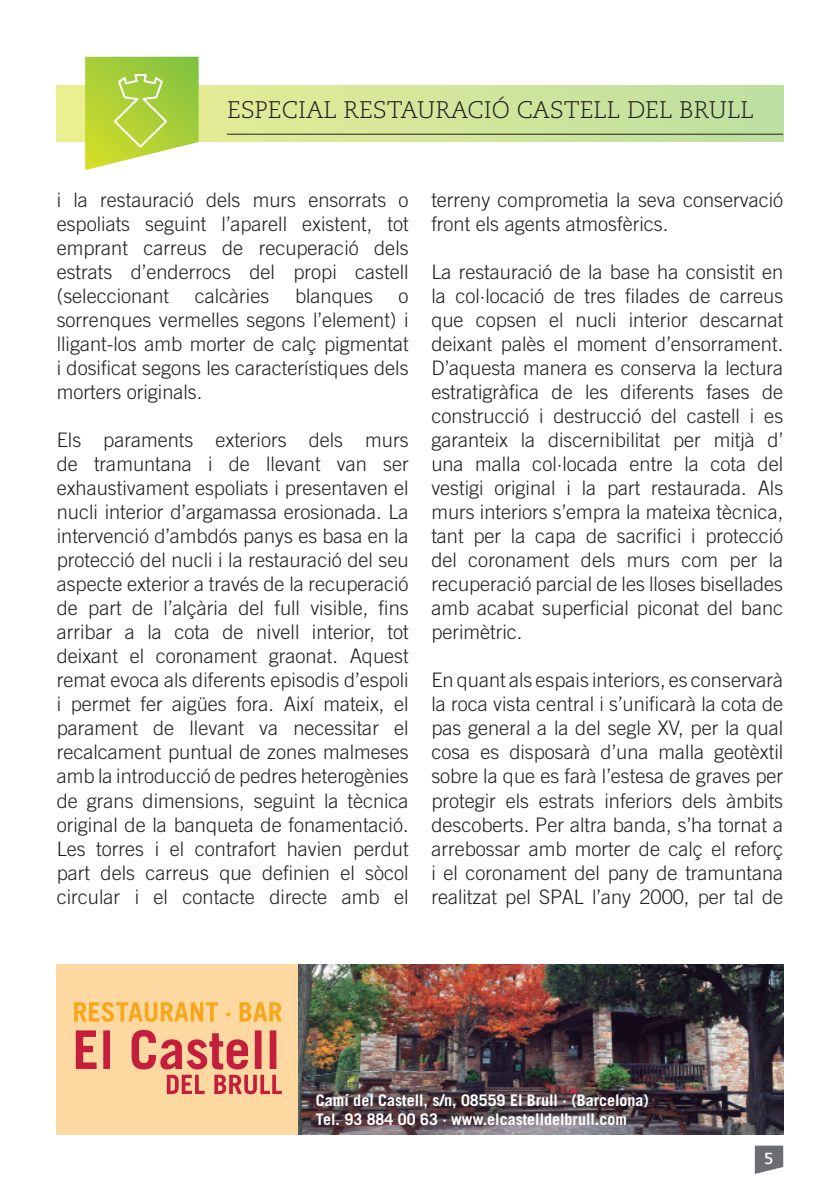
<style>
.page{position:relative;width:840px;height:1191px;background:#fff}
.page>*{position:absolute;margin:0;border:0;box-sizing:border-box;transform-origin:0 0}
.t1{font:300 24px "Caecilia LT Std";color:#231f20}
.Trade_gothic_10_ligh{font:300 20px/24px "Trade Gothic LT Std";color:#231f20;text-align:justify}
.Trade_gothic_8_light{font:700 16px "Trade Gothic LT Std";color:#fff}
.t2{font:700 16px "Caecilia LT Std";color:#fff}
</style>
<div class="page">
<svg style="left:754px;top:1145px;width:28px;height:29px"></svg>
<div style="left:57px;top:964px;width:242px;height:170px;background:#fed8a1"></div>
<img style="left:299px;top:964px;width:483px;height:170px">
<svg style="left:74px;top:1002px;width:208px;height:19px"></svg>
<svg style="left:76px;top:1029px;width:206px;height:65px"></svg>
<svg style="left:57px;top:85px;width:725px;height:57px;background:#d0e499"></svg>
<hr style="left:227px;top:134px;width:555px;height:1px;background:#231f20">
<svg style="left:85px;top:57px;width:113px;height:113px;background:#b7d656"></svg>
<p class="t1" style="left:227px;top:97px;width:528px">ESPECIAL RESTAURACIÓ CASTELL DEL BRULL</p>
<p class="Trade_gothic_10_ligh" style="left:57px;top:188px;width:353px">i la restauració dels murs ensorrats o espoliats seguint l’aparell existent, tot emprant carreus de recuperació dels estrats d’enderrocs del propi castell (seleccionant</p>
<p class="Trade_gothic_10_ligh" style="left:195px;top:284px;width:76px">calcàries</p>
<p class="Trade_gothic_10_ligh" style="left:295px;top:284px;width:79px">blanques</p>
<p class="Trade_gothic_10_ligh" style="left:57px;top:284px;width:353px;text-indent:341px">o sorrenques vermelles segons l’element) i lligant-los amb morter de calç pigmentat i dosificat segons les característiques dels morters originals.</p>
<p class="Trade_gothic_10_ligh" style="left:57px;top:428px;width:353px">Els paraments exteriors dels murs de tramuntana i de llevant van ser exhaustivament espoliats i presentaven el nucli interior d’argamassa erosionada. La intervenció d’ambdós panys es basa en la protecció del nucli i la restauració del seu aspecte exterior a través de la recuperació de part de l’alçària del full visible, fins arribar a la cota de nivell interior, tot deixant el coronament graonat. Aquest remat evoca als diferents episodis d’espoli i permet fer aigües fora. Així mateix, el parament de llevant va necessitar el recalcament puntual de zones malmeses amb la introducció de pedres heterogènies de grans dimensions, seguint la tècnica original de la banqueta de fonamentació.<br>Les torres i el contrafort havien perdut part dels carreus que definien el sòcol circular i el contacte directe amb el</p>
<p class="Trade_gothic_10_ligh" style="left:431px;top:188px;width:353px">terreny comprometia la seva conservació front els agents atmosfèrics.</p>
<p class="Trade_gothic_10_ligh" style="left:431px;top:260px;width:353px">La restauració de la base ha consistit en la col·locació de tres filades de carreus que copsen el nucli interior descarnat deixant palès el moment d’ensorrament.<br>D’aquesta manera es conserva la lectura estratigràfica de les diferents fases de construcció i destrucció del castell i es garanteix la discernibilitat per mitjà d’ una malla col·locada entre la cota del vestigi original i la part restaurada. Als murs interiors s’empra la mateixa tècnica, tant per la capa de sacrifici i protecció del coronament dels murs com per la recuperació parcial de les lloses bisellades amb acabat superficial piconat del banc perimètric.</p>
<p class="Trade_gothic_10_ligh" style="left:431px;top:668px;width:353px">En quant als espais interiors, es conservarà la roca vista central i s’unificarà la cota de pas general a la del segle XV, per la qual cosa es disposarà d’una malla geotèxtil sobre la que es farà l’estesa de graves per protegir els estrats inferiors dels àmbits descoberts. Per altra banda, s’ha tornat a arrebossar amb morter de calç el reforç i el coronament del pany de tramuntana realitzat pel SPAL l’any 2000, per tal de</p>
<p class="Trade_gothic_8_light" style="left:316px;top:1090px;width:334px">Camí del Castell, s/n, 08559 El Brull · (Barcelona)</p>
<p class="Trade_gothic_8_light" style="left:316px;top:1109px;width:312px">Tel. 93 884 00 63 · www.elcastelldelbrull.com</p>
<p class="t2" style="left:763px;top:1148px;width:11px">5</p>
</div>
